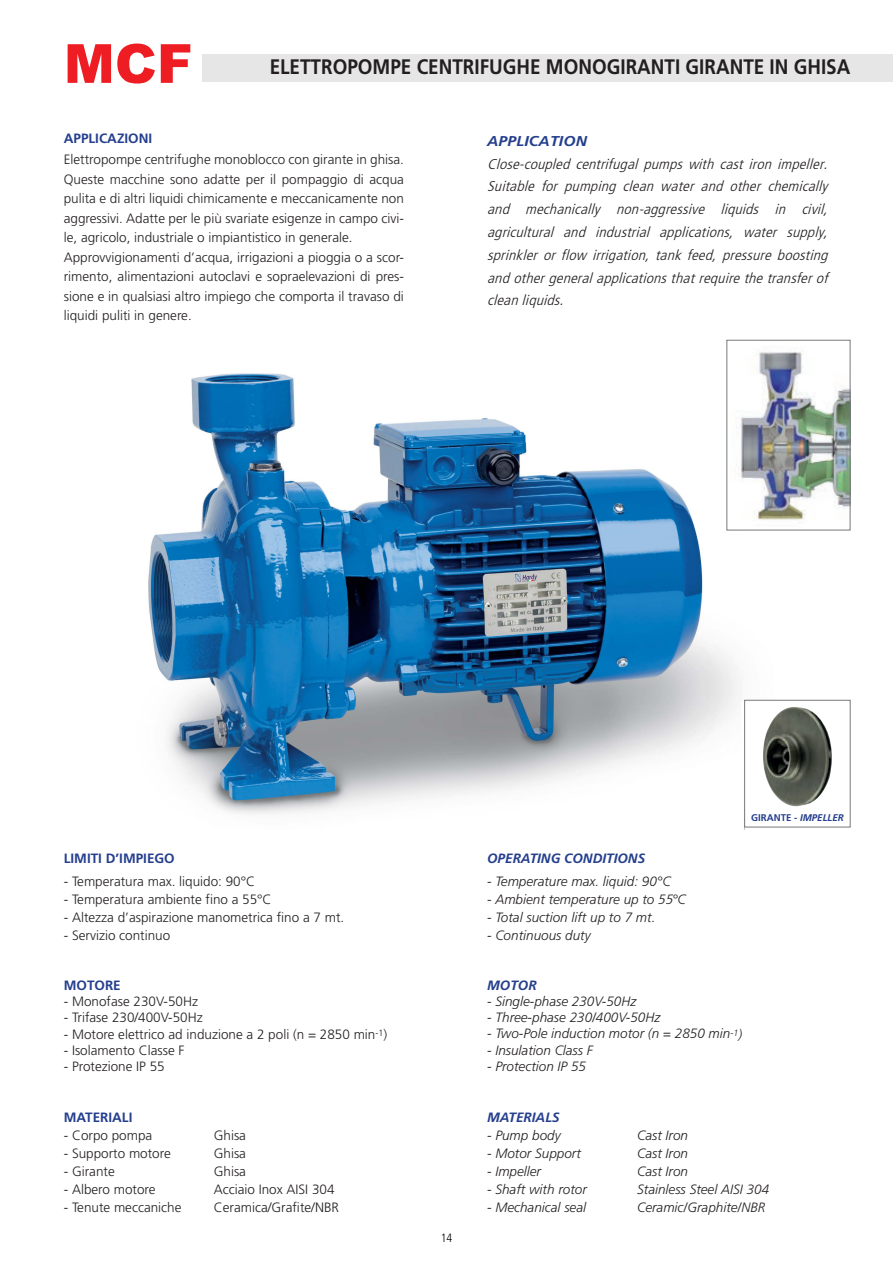
<style>
.page{position:relative;width:893px;height:1263px;background:#fff}
.page>*{position:absolute;margin:0;border:0;box-sizing:border-box;transform-origin:0 0}
.t1{font:900 54px "Arial";color:#ee1d23}
.t2{font:700 21px "Frutiger LT Std";color:#231f20;scale:.9 1}
.t3{font:italic 300 condensed 14.25px/22.8px "Frutiger LT Std";color:#231f20;text-align:justify;scale:1.1 1}
.t4{font:italic 700 14.25px "Frutiger LT Std";letter-spacing:.01em;color:#253f8e;scale:1.1 1}
.t5{font:300 13.5px/19.5px "Frutiger LT Std";color:#231f20}
.t6{font:italic 300 13.5px "Frutiger LT Std";color:#231f20}
.t7{font:700 13.5px "Frutiger LT Std";color:#253f8e}
.t8{font:italic 700 13.5px "Frutiger LT Std";color:#253f8e}
.t9{font:300 condensed 12px "Frutiger LT Std";color:#000}
.t10{font:700 9.75px "Frutiger LT Std";color:#253f8e}
.s1{font-stretch:condensed}
.s2{font-style:italic}
</style>
<div class="page">
<img style="left:148px;top:373px;width:626px;height:457px">
<img style="left:730px;top:347px;width:118px;height:181px">
<div style="left:726px;top:340px;width:124px;height:190px;border:1px solid #76787b"></div>
<div style="left:744px;top:700px;width:106px;height:127px;border:1px solid #76787b"></div>
<img style="left:763px;top:707px;width:69px;height:100px">
<h1 class="t1" style="left:64px;top:24px;width:131px">MCF</h1>
<h2 class="t2" style="left:270px;top:55px;width:647px">ELETTROPOMPE CENTRIFUGHE MONOGIRANTI GIRANTE IN GHISA</h2>
<p class="t7" style="left:64px;top:130px;width:90px">APPLICAZIONI</p>
<p class="t5" style="left:64px;top:150px;width:342px">Elettropompe centrifughe monoblocco con girante in ghisa.<br>Queste macchine sono adatte per il pompaggio di acqua pulita e di altri liquidi chimicamente e meccanicamente non aggressivi. Adatte per le più svariate esigenze in campo civi&shy;le, agricolo, industriale o impiantistico in generale.<br>Approvvigionamenti d’acqua, irrigazioni a pioggia o a scor&shy;rimento, alimentazioni autoclavi e sopraelevazioni di pres&shy;sione e in qualsiasi altro impiego che comporta il travaso di liquidi puliti in genere.</p>
<p class="t4" style="left:487px;top:132px;width:92px">APPLICATION</p>
<p class="t3" style="left:487px;top:152px;width:315px">Close-coupled centrifugal pumps with cast iron impeller.<br>Suitable for pumping clean water and other chemically and mechanically non-aggressive liquids in civil, agricultural and industrial applications, water supply, sprinkler or flow irrigation, tank feed, pressure boosting andothergeneralapplicationsthatrequirethetransferof cleanliquids.</p>
<p class="t7" style="left:64px;top:850px;width:113px">LIMITI D’IMPIEGO</p>
<p class="t5" style="left:64px;top:872px;width:193px">- Temperatura max. liquido: 90°C</p>
<p class="t5" style="left:64px;top:890px;width:209px">- Temperatura ambiente fino a <span class="s1">55</span>°C</p>
<p class="t5" style="left:64px;top:908px;width:282px">- Altezza d’aspirazione manometrica fino a 7 mt.</p>
<p class="t5" style="left:64px;top:926px;width:108px">- Servizio continuo</p>
<p class="t7" style="left:64px;top:977px;width:59px">MOTORE</p>
<p class="t5" style="left:64px;top:992px;width:136px">- Monofase 230V-50Hz</p>
<p class="t5" style="left:64px;top:1008px;width:141px">- Trifase 230/400V-50Hz</p>
<p class="t5" style="left:64px;top:1024px;width:325px">- Motore elettrico ad induzione a 2 poli (n = 2850 min<sup>-1</sup>)</p>
<p class="t5" style="left:64px;top:1040px;width:122px">- Isolamento Classe F</p>
<p class="t5" style="left:64px;top:1057px;width:103px">- Protezione IP 55</p>
<p class="t7" style="left:64px;top:1109px;width:70px">MATERIALI</p>
<p class="t5" style="left:64px;top:1126px;width:90px">- Corpo pompa</p>
<p class="t5" style="left:214px;top:1126px;width:34px">Ghisa</p>
<p class="t5" style="left:64px;top:1144px;width:109px">- Supporto motore</p>
<p class="t5" style="left:214px;top:1144px;width:34px">Ghisa</p>
<p class="t5" style="left:64px;top:1162px;width:52px">- Girante</p>
<p class="t5" style="left:214px;top:1162px;width:34px">Ghisa</p>
<p class="t5" style="left:64px;top:1180px;width:93px">- Albero motore</p>
<p class="t5" style="left:214px;top:1180px;width:122px">Acciaio Inox AISI 304</p>
<p class="t5" style="left:64px;top:1198px;width:119px">- Tenute meccaniche</p>
<p class="t5" style="left:214px;top:1198px;width:127px">Ceramica/Grafite/NBR</p>
<p class="t9" style="left:441px;top:1231px;width:13px">14</p>
<p class="t10" style="left:751px;top:812px;width:94px">GIRANTE - <span class="s2">IMPELLER</span></p>
<p class="t8" style="left:487px;top:850px;width:160px">OPERATING CONDITIONS</p>
<p class="t6" style="left:487px;top:874px;width:185px">- Temperature max. liquid: 90°C</p>
<p class="t6" style="left:487px;top:892px;width:200px">- Ambient temperature up to <span class="s1">55</span>°C</p>
<p class="t6" style="left:487px;top:910px;width:170px">- Total suction lift up to 7 mt.</p>
<p class="t6" style="left:487px;top:928px;width:105px">- Continuous duty</p>
<p class="t8" style="left:487px;top:977px;width:51px">MOTOR</p>
<p class="t6" style="left:487px;top:994px;width:151px">- Single-phase 230V-50Hz</p>
<p class="t6" style="left:487px;top:1010px;width:175px">- Three-phase 230/400V-50Hz</p>
<p class="t6" style="left:487px;top:1026px;width:256px">- Two-Pole induction motor (n = 2850 min<sup>-1</sup>)</p>
<p class="t6" style="left:487px;top:1042px;width:107px">- Insulation Class F</p>
<p class="t6" style="left:487px;top:1058px;width:101px">- Protection IP 55</p>
<p class="t8" style="left:487px;top:1109px;width:74px">MATERIALS</p>
<p class="t6" style="left:487px;top:1127px;width:75px">- Pump body</p>
<p class="t6" style="left:637px;top:1127px;width:53px">Cast Iron</p>
<p class="t6" style="left:487px;top:1145px;width:95px">- Motor Support</p>
<p class="t6" style="left:637px;top:1145px;width:53px">Cast Iron</p>
<p class="t6" style="left:487px;top:1163px;width:55px">- Impeller</p>
<p class="t6" style="left:637px;top:1163px;width:53px">Cast Iron</p>
<p class="t6" style="left:487px;top:1181px;width:101px">- Shaft with rotor</p>
<p class="t6" style="left:637px;top:1181px;width:134px">Stainless Steel AISI 304</p>
<p class="t6" style="left:487px;top:1199px;width:100px">- Mechanical seal</p>
<p class="t6" style="left:637px;top:1199px;width:130px">Ceramic/Graphite/NBR</p>
</div>
